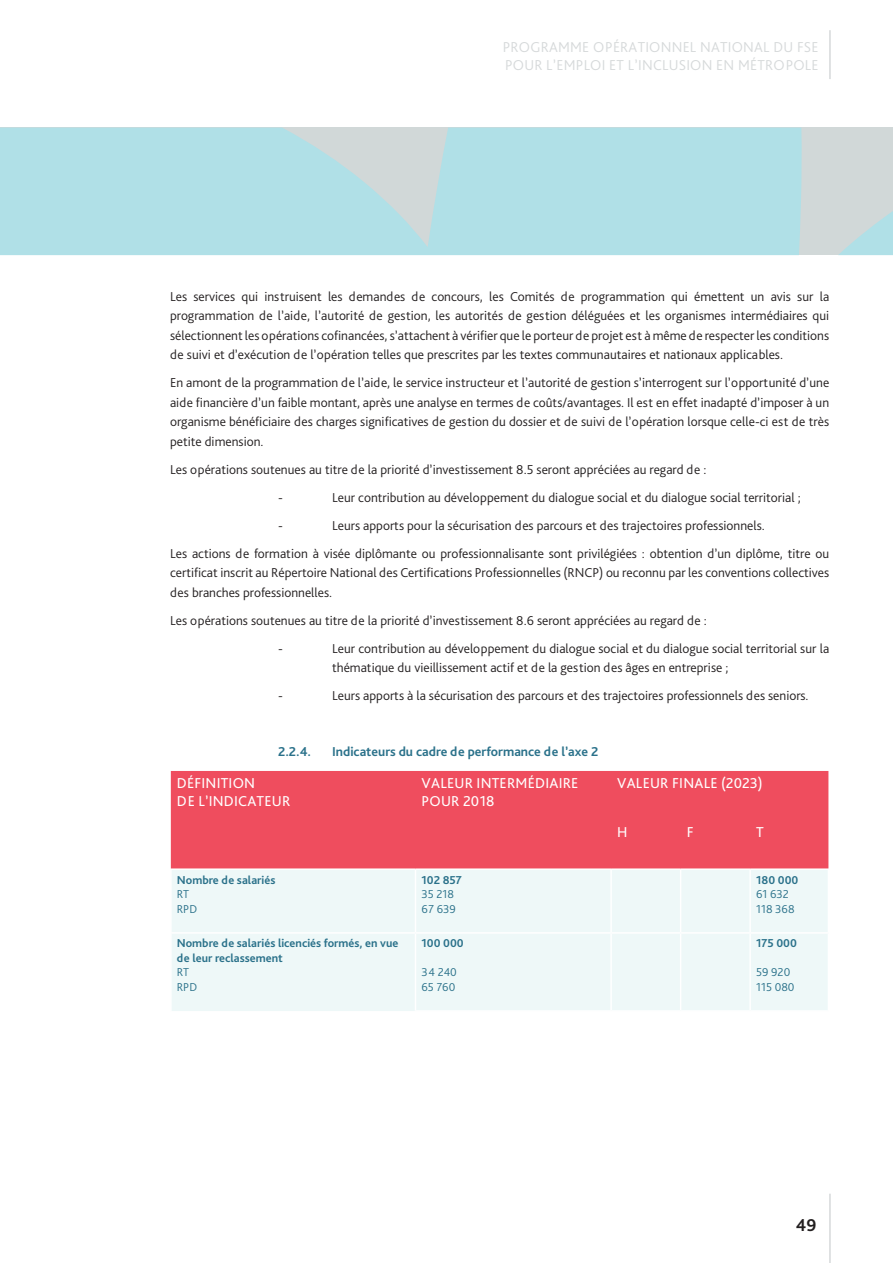
<style>
.page{position:relative;width:893px;height:1263px;background:#fff}
.page>*{position:absolute;margin:0;border:0;box-sizing:border-box;transform-origin:0 0}
.t1{font:700 18px "Bliss Pro";color:#231f20}
.t2{font:15px/18px "Bliss Pro";letter-spacing:.015em;color:#fff}
.t3{font:300 15px/18px "Bliss Pro";letter-spacing:.015em;color:#d6d9da}
.t4{font:300 13.5px/19.5px "Bliss Pro";color:#231f20}
.t5{font:700 13.5px "Bliss Pro";color:#2a718a}
.t6{font:700 12px/14.4px "Bliss Pro";color:#2a718a}
.t7{font:300 12px/14.4px "Bliss Pro";color:#2a718a}
</style>
<div class="page">
<hr style="left:829px;top:30px;width:2px;height:49px;background:#d6d9da">
<div style="left:0;top:128px;width:893px;height:127px;background:#d1d8d8"></div>
<svg style="left:0;top:128px;width:802px;height:127px;background:#b2dfe5"></svg>
<svg style="left:839px;top:211px;width:54px;height:44px"></svg>
<hr style="left:829px;top:1194px;width:2px;height:69px;background:#d6d9da">
<div style="left:171px;top:771px;width:657px;height:97px;background:#ef4d5e"></div>
<div style="left:172px;top:870px;width:656px;height:141px;background:#eef8f8"></div>
<hr style="left:415px;top:870px;width:1px;height:62px;background:#fff">
<hr style="left:610px;top:870px;width:2px;height:62px;background:#fff">
<hr style="left:680px;top:870px;width:1px;height:62px;background:#fff">
<hr style="left:749px;top:870px;width:2px;height:62px;background:#fff">
<hr style="left:170px;top:932px;width:245px;height:2px;background:#fff">
<hr style="left:415px;top:932px;width:196px;height:2px;background:#fff">
<hr style="left:415px;top:934px;width:1px;height:76px;background:#fff">
<hr style="left:611px;top:932px;width:70px;height:2px;background:#fff">
<hr style="left:610px;top:934px;width:2px;height:76px;background:#fff">
<hr style="left:681px;top:932px;width:69px;height:2px;background:#fff">
<hr style="left:680px;top:934px;width:1px;height:76px;background:#fff">
<hr style="left:750px;top:932px;width:79px;height:2px;background:#fff">
<hr style="left:749px;top:934px;width:2px;height:76px;background:#fff">
<hr style="left:415px;top:1010px;width:196px;height:2px;background:#fff">
<hr style="left:611px;top:1010px;width:70px;height:2px;background:#fff">
<hr style="left:681px;top:1010px;width:69px;height:2px;background:#fff">
<hr style="left:750px;top:1010px;width:79px;height:2px;background:#fff">
<p class="t3" style="left:503px;top:38px;width:317px">PROGRAMME OPÉRATIONNEL NATIONAL DU FSE<br>POUR L’EMPLOI ET L’INCLUSION EN MÉTROPOLE</p>
<p class="t4" style="left:170px;top:286px;width:661px;text-align:justify">Les services qui instruisent les demandes de concours, les Comités de programmation qui émettent un avis sur la programmation de l’aide, l’autorité de gestion, les autorités de gestion déléguées et les organismes intermédiaires qui sélectionnent les opérations cofinancées, s’attachent à vérifier que le porteur de projet est à même de respecter les conditions de suivi et d’exécution de l’opération telles que prescrites par les textes communautaires et nationaux applicables.</p>
<p class="t4" style="left:170px;top:373px;width:661px;text-align:justify">En amont de la programmation de l’aide, le service instructeur et l’autorité de gestion s’interrogent sur l’opportunité d’une aide financière d’un faible montant, après une analyse en termes de coûts/avantages. Il est en effet inadapté d’imposer à un organisme bénéficiaire des charges significatives de gestion du dossier et de suivi de l’opération lorsque celle-ci est de très petite dimension.</p>
<p class="t4" style="left:278px;top:455px;width:430px;line-height:28px;text-indent:-108px">Les opérations soutenues au titre de la priorité d’investissement 8.5 seront appréciées au regard de : -</p>
<p class="t4" style="left:332px;top:487px;width:470px">Leur contribution au développement du dialogue social et du dialogue social territorial ;</p>
<p class="t4" style="left:170px;top:511px;width:661px;line-height:28px;text-indent:162px">Leurs apports pour la sécurisation des parcours et des trajectoires professionnels.<br>Les actions de formation à visée diplômante ou professionnalisante sont privilégiées : obtention d’un diplôme, titre ou</p>
<p class="t4" style="left:170px;top:563px;width:661px">certificat inscrit au Répertoire National des Certifications Professionnelles (RNCP) ou reconnu par les conventions collectives des branches professionnelles.</p>
<p class="t4" style="left:278px;top:606px;width:430px;line-height:28px;text-indent:-108px">Les opérations soutenues au titre de la priorité d’investissement 8.6 seront appréciées au regard de : -</p>
<p class="t4" style="left:278px;top:515px;width:6px">-</p>
<p class="t4" style="left:332px;top:638px;width:499px">Leur contribution au développement du dialogue social et du dialogue social territorial sur la thématique du vieillissement actif et de la gestion des âges en entreprise ;</p>
<p class="t4" style="left:278px;top:686px;width:6px">-</p>
<p class="t4" style="left:332px;top:686px;width:478px">Leurs apports à la sécurisation des parcours et des trajectoires professionnels des seniors.</p>
<p class="t5" style="left:278px;top:743px;width:35px">2.2.4.</p>
<p class="t5" style="left:332px;top:743px;width:268px">Indicateurs du cadre de performance de l’axe 2</p>
<p class="t2" style="left:177px;top:773px;width:115px">DÉFINITION<br>DE L’INDICATEUR</p>
<p class="t2" style="left:422px;top:773px;width:158px">VALEUR INTERMÉDIAIRE<br>POUR 2018</p>
<p class="t2" style="left:617px;top:773px;width:147px">VALEUR FINALE (2023)</p>
<p class="t2" style="left:617px;top:822px;width:12px">H</p>
<p class="t2" style="left:687px;top:822px;width:8px">F</p>
<p class="t2" style="left:756px;top:822px;width:9px">T</p>
<p class="t6" style="left:177px;top:872px;width:100px">Nombre de salariés</p>
<p class="t7" style="left:177px;top:887px;width:22px">RT<br>RPD</p>
<p class="t6" style="left:421px;top:872px;width:42px">102 857</p>
<p class="t7" style="left:421px;top:887px;width:36px">35 218<br>67 639</p>
<p class="t6" style="left:756px;top:872px;width:44px">180 000</p>
<p class="t7" style="left:756px;top:887px;width:40px">61 632<br>118 368</p>
<p class="t6" style="left:177px;top:936px;width:223px">Nombre de salariés licenciés formés, en vue de leur reclassement</p>
<p class="t7" style="left:177px;top:965px;width:22px">RT<br>RPD</p>
<p class="t6" style="left:421px;top:936px;width:44px">100 000</p>
<p class="t7" style="left:421px;top:965px;width:37px">34 240<br>65 760</p>
<p class="t6" style="left:756px;top:936px;width:42px">175 000</p>
<p class="t7" style="left:756px;top:965px;width:40px">59 920<br>115 080</p>
<h1 class="t1" style="left:796px;top:1213px;width:22px">49</h1>
</div>
